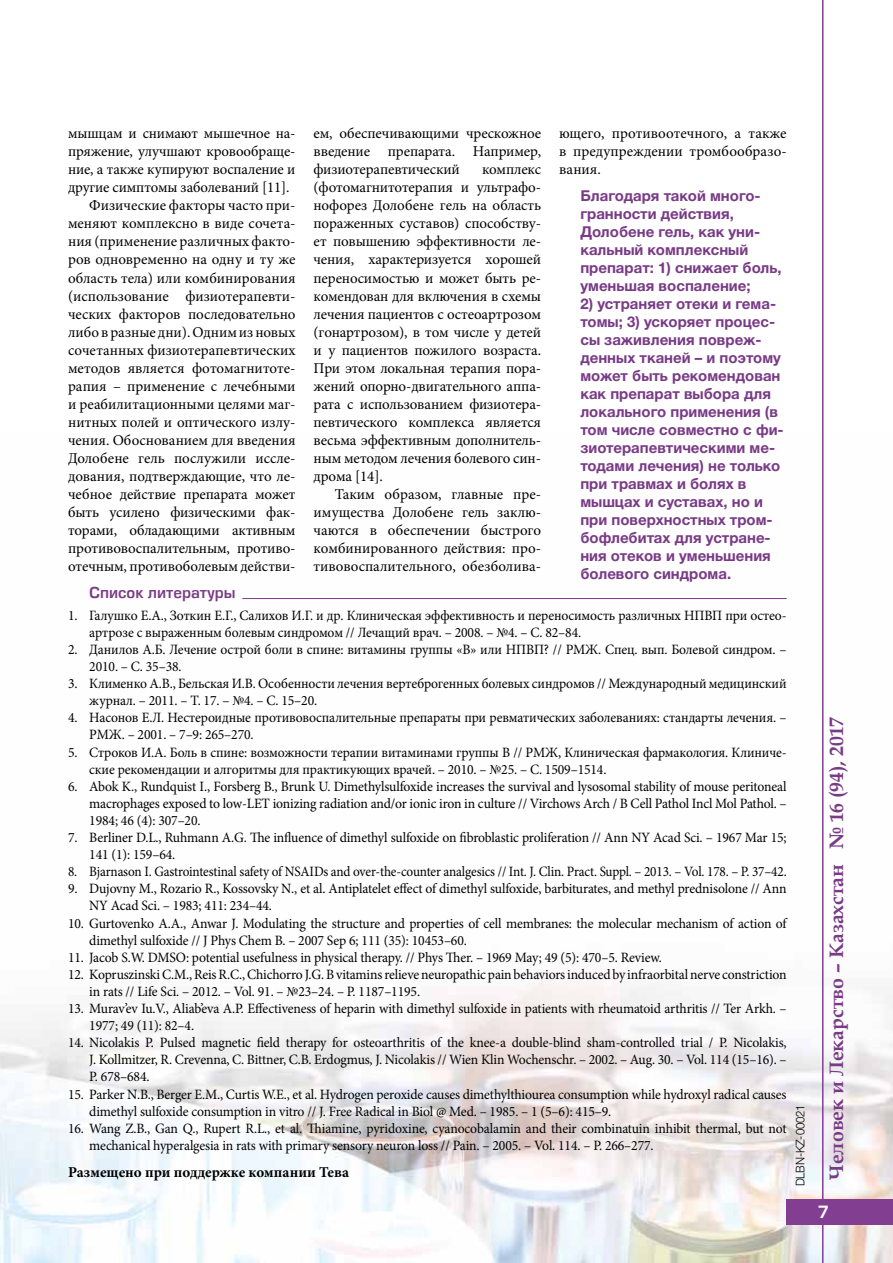
<style>
.page{position:relative;width:893px;height:1263px;background:#fff}
.page>*{position:absolute;margin:0;border:0;box-sizing:border-box;transform-origin:0 0}
.t1{font:700 19.5px "Book Antiqua";color:#793b86}
.t2{font:16.5px "Europe Demi";color:#fff}
.t3{font:15px/18px "Minion Pro";letter-spacing:-.005em;color:#000;text-align:justify}
.t4{font:700 15px/18px "Helvetica Neue Cyr";color:#793b86}
.t5{font:700 15px "Minion Pro";color:#000}
.t6{font:15px "Europe Demi";color:#793b86}
.t7{font:14.25px/17.1px "Minion Pro";letter-spacing:-.01em;color:#000;scale:.96 1}
.t8{font:14.25px "Minion Pro";letter-spacing:-.01em;color:#000;scale:.93 1}
.t9{font:300 12px "Helvetica Neue Cyr";letter-spacing:-.01em;color:#000;scale:.95 1}
</style>
<div class="page">
<img style="left:0;top:434px;width:893px;height:829px">
<hr style="left:822px;top:0;width:1px;height:1263px;background:#823f91">
<div style="left:787px;top:1199px;width:106px;height:26px;background:#823f91"></div>
<hr style="left:242px;top:598px;width:545px;height:1px;background:#793b86">
<p class="t3" style="left:68px;top:125px;width:229px">мышцам и снимают мышечное на-</p>
<p class="t3" style="left:68px;top:143px;width:229px">пряжение, улучшают кровообраще-</p>
<p class="t3" style="left:68px;top:161px;width:229px">ние, а также купируют воспаление и</p>
<p class="t3" style="left:68px;top:179px;width:223px">другие симптомы заболеваний [11].</p>
<p class="t3" style="left:89px;top:197px;width:208px">Физические факторы часто при-</p>
<p class="t3" style="left:68px;top:215px;width:229px">меняют комплексно в виде сочета-</p>
<p class="t3" style="left:68px;top:233px;width:229px">ния (применение различных факто-</p>
<p class="t3" style="left:68px;top:251px;width:229px">ров одновременно на одну и ту же</p>
<p class="t3" style="left:68px;top:269px;width:229px">область тела) или комбинирования</p>
<p class="t3" style="left:68px;top:287px;width:229px">(использование физиотерапевти-</p>
<p class="t3" style="left:68px;top:305px;width:229px">ческих факторов последовательно</p>
<p class="t3" style="left:68px;top:323px;width:229px">либо в разные дни). Одним из новых</p>
<p class="t3" style="left:68px;top:341px;width:229px">сочетанных физиотерапевтических</p>
<p class="t3" style="left:68px;top:359px;width:229px">методов является фотомагнитоте-</p>
<p class="t3" style="left:68px;top:377px;width:229px">рапия – применение с лечебными</p>
<p class="t3" style="left:68px;top:395px;width:229px">и реабилитационными целями маг-</p>
<p class="t3" style="left:68px;top:413px;width:229px">нитных полей и оптического излу-</p>
<p class="t3" style="left:68px;top:431px;width:229px">чения. Обоснованием для введения</p>
<p class="t3" style="left:68px;top:449px;width:229px">Долобене гель послужили иссле-</p>
<p class="t3" style="left:68px;top:467px;width:229px">дования, подтверждающие, что ле-</p>
<p class="t3" style="left:68px;top:485px;width:229px">чебное действие препарата может</p>
<p class="t3" style="left:68px;top:503px;width:229px">быть усилено физическими фак-</p>
<p class="t3" style="left:68px;top:521px;width:229px">торами, обладающими активным</p>
<p class="t3" style="left:68px;top:539px;width:227px">противовоспалительным, противо-</p>
<p class="t3" style="left:68px;top:557px;width:229px">отечным, противоболевым действи-</p>
<p class="t3" style="left:314px;top:125px;width:229px">ем, обеспечивающими чрескожное введение препарата. Например, физиотерапевтический</p>
<p class="t3" style="left:314px;top:161px;width:229px;text-indent:168px">комплекс (фотомагнитотерапия и ультрафо&shy;нофорез Долобене гель на область пораженных суставов) способству&shy;ет повышению эффективности ле&shy;чения, характеризуется хорошей переносимостью и может быть ре&shy;комендован для включения в схемы лечения пациентов с остеоартрозом (гонартрозом), в том числе у детей и у пациентов пожилого возраста.<br>При этом локальная терапия пора&shy;жений опорно-двигательного аппа&shy;рата с использованием физиотера&shy;певтического комплекса является весьма эффективным дополнитель&shy;ным методом лечения болевого син&shy;дрома [14].</p>
<p class="t3" style="left:314px;top:485px;width:229px;text-indent:21px">Таким образом, главные пре&shy;имущества Долобене гель заклю&shy;чаются в обеспечении быстрого комбинированного действия: про&shy;тивовоспалительного, обезболива-</p>
<p class="t3" style="left:559px;top:125px;width:229px">ющего, противоотечного, а также в предупреждении тромбообразо&shy;вания.</p>
<p class="t4" style="left:580px;top:187px;width:203px">Благодаря такой много&shy;гранности действия,<br>Долобене гель, как уни&shy;кальный комплексный препарат: 1) снижает боль, уменьшая воспаление;</p>
<p class="t4" style="left:580px;top:295px;width:205px">2) устраняет отеки и гема&shy;томы; 3) ускоряет процес&shy;сы заживления повреж&shy;денных тканей – и поэтому может быть рекомендован как препарат выбора для локального применения (в том числе совместно с фи&shy;зиотерапевтическими ме&shy;тодами лечения) не только при травмах и болях в мышцах и суставах, но и при поверхностных тром&shy;бофлебитах для устране&shy;ния отеков и уменьшения болевого синдрома.</p>
<p class="t6" style="left:89px;top:584px;width:148px">Список литературы</p>
<p class="t7" style="left:89px;top:607px;width:728px;text-indent:-21px">1. Галушко Е.А., Зоткин Е.Г., Салихов И.Г. и др. Клиническая эффективность и переносимость различных НПВП при остео&shy;артрозе с выраженным болевым синдромом // Лечащий врач. – 2008. – №4. – С. 82–84.</p>
<p class="t7" style="left:89px;top:641px;width:728px;text-indent:-21px">2. Данилов А.Б. Лечение острой боли в спине: витамины группы «В» или НПВП? // РМЖ. Спец. вып. Болевой синдром. –<br>2010. – С. 35–38.</p>
<p class="t7" style="left:89px;top:675px;width:728px;text-indent:-21px">3. Клименко А.В., Бельская И.В. Особенности лечения вертеброгенных болевых синдромов // Международный медицинский журнал. – 2011. – Т. 17. – №4. – С. 15–20.</p>
<p class="t7" style="left:89px;top:709px;width:728px;text-indent:-21px">4. Насонов Е.Л. Нестероидные противовоспалительные препараты при ревматических заболеваниях: стандарты лечения. –<br>РМЖ. – 2001. – 7–9: 265–270.</p>
<p class="t7" style="left:89px;top:743px;width:728px;text-indent:-21px">5. Строков И.А. Боль в спине: возможности терапии витаминами группы В // РМЖ, Клиническая фармакология. Клиниче&shy;ские рекомендации и алгоритмы для практикующих врачей. – 2010. – №25. – С. 1509–1514.</p>
<p class="t7" style="left:89px;top:778px;width:728px;text-align:justify;text-indent:-21px">6. Abok K., Rundquist I., Forsberg B., Brunk U. Dimethylsulfoxide increases the survival and lysosomal stability of mouse peritoneal macrophages exposed to low-LET ionizing radiation and/or ionic iron in culture // Virchows Arch / B Cell Pathol Incl Mol Pathol. – 1984; 46 (4): 307–20.</p>
<p class="t7" style="left:89px;top:829px;width:728px;text-indent:-21px">7. Berliner D.L., Ruhmann A.G. The influence of dimethyl sulfoxide on fibroblastic proliferation // Ann NY Acad Sci. – 1967 Mar 15;<br>141 (1): 159–64.</p>
<p class="t8" style="left:68px;top:862px;width:774px">8. Bjarnason I. Gastrointestinal safety of NSAIDs and over-the-counter analgesics // Int. J. Clin. Pract. Suppl. – 2013. – Vol. 178. – P. 37–42.</p>
<p class="t7" style="left:89px;top:880px;width:728px;text-indent:-21px">9. Dujovny M., Rozario R., Kossovsky N., et al. Antiplatelet effect of dimethyl sulfoxide, barbiturates, and methyl prednisolone // Ann<br>NY Acad Sci. – 1983; 411: 234–44.</p>
<p class="t7" style="left:89px;top:914px;width:728px;text-indent:-21px">10. Gurtovenko A.A., Anwar J. Modulating the structure and properties of cell membranes: the molecular mechanism of action of dimethyl sulfoxide // J Phys Chem B. – 2007 Sep 6; 111 (35): 10453–60.</p>
<p class="t7" style="left:68px;top:949px;width:620px">11. Jacob S.W. DMSO: potential usefulness in physical therapy. // Phys Ther. – 1969 May; 49 (5): 470–5. Review.</p>
<p class="t7" style="left:89px;top:966px;width:728px;text-indent:-21px">12. Kopruszinski C.M., Reis R.C., Chichorro J.G. B vitamins relieve neuropathic pain behaviors induced by infraorbital nerve constriction in rats // Life Sci. – 2012. – Vol. 91. – №23–24. – Р. 1187–1195.</p>
<p class="t7" style="left:89px;top:1000px;width:728px;text-indent:-21px">13. Murav’ev Iu.V., Aliab’eva A.P. Effectiveness of heparin with dimethyl sulfoxide in patients with rheumatoid arthritis // Ter Arkh. –<br>1977; 49 (11): 82–4.</p>
<p class="t7" style="left:89px;top:1034px;width:728px;text-align:justify;text-indent:-21px">14. Nicolakis P. Pulsed magnetic field therapy for osteoarthritis of the knee-a double-blind sham-controlled trial / P. Nicolakis, J. Kollmitzer, R. Crevenna, C. Bittner, C.B. Erdogmus, J. Nicolakis // Wien Klin Wochenschr. – 2002. – Aug. 30. – Vol. 114 (15–16). – P. 678–684.</p>
<p class="t7" style="left:89px;top:1085px;width:728px;text-indent:-21px">15. Parker N.B., Berger E.M., Curtis W.E., et al. Hydrogen peroxide causes dimethylthiourea consumption while hydroxyl radical causes dimethyl sulfoxide consumption in vitro // J. Free Radical in Biol @ Med. – 1985. – 1 (5–6): 415–9.</p>
<p class="t7" style="left:89px;top:1120px;width:728px;text-indent:-21px">16. Wang Z.B., Gan Q., Rupert R.L., et al. Thiamine, pyridoxine, cyanocobalamin and their combinatuin inhibit thermal, but not mechanical hyperalgesia in rats with primary sensory neuron loss // Pain. – 2005. – Vol. 114. – P. 266–277.</p>
<p class="t5" style="left:68px;top:1162px;width:283px">Размещено при поддержке компании Тева</p>
<p class="t9" style="left:794px;top:1186px;width:88px;rotate:-90deg">DLBN-KZ-00021</p>
<h1 class="t1" style="left:823px;top:1180px;width:464px;rotate:-90deg">Человек и Лекарство – Казахстан № 16 (94), 2017</h1>
<p class="t2" style="left:818px;top:1202px;width:13px">7</p>
</div>
